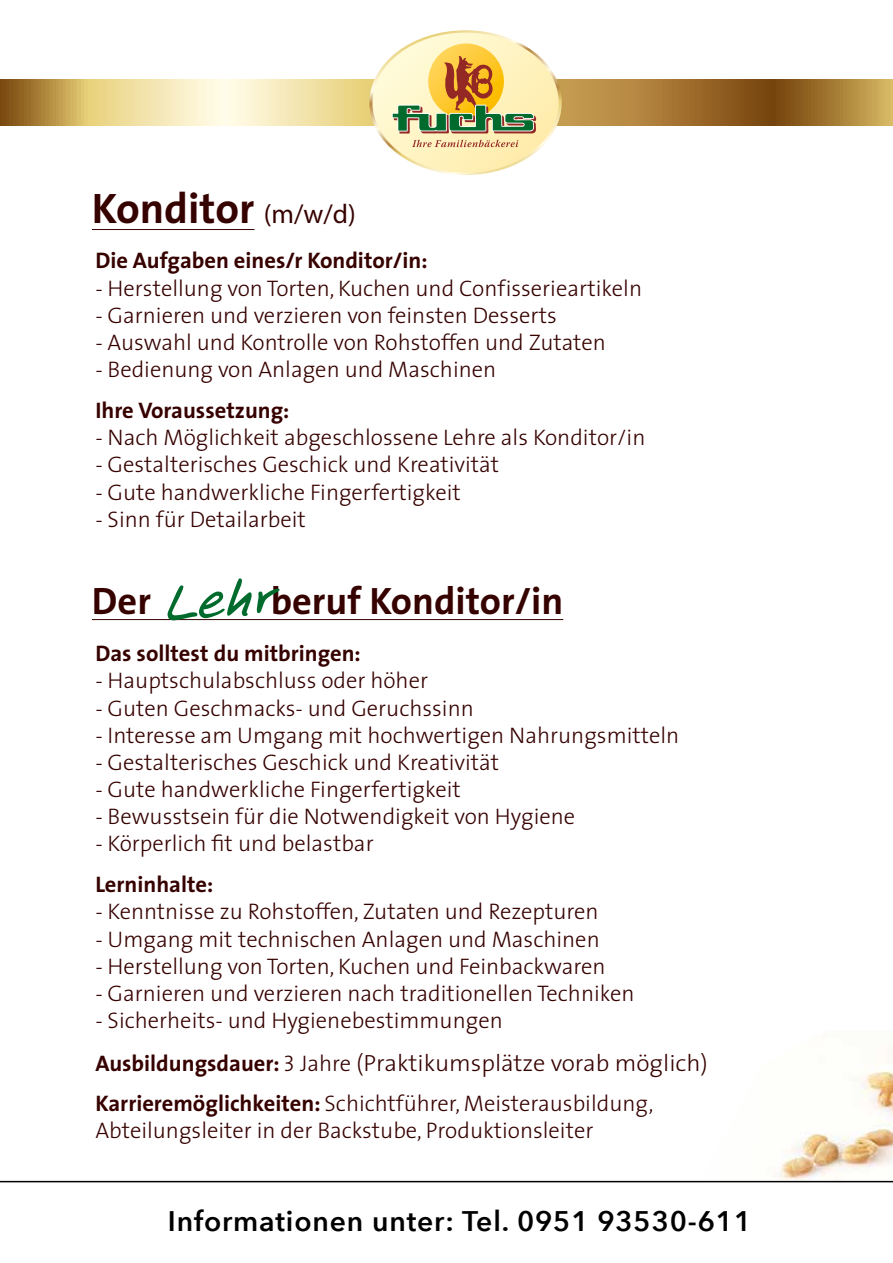
<style>
.page{position:relative;width:893px;height:1263px;background:#fff}
.page>*{position:absolute;margin:0;border:0;box-sizing:border-box;transform-origin:0 0}
.t1{font:58.65px "CWW Handfont";color:#006b2d}
.t2{font:700 42.9px "The Sans";color:#360200}
.t3{font:700 38.4px "The Sans";color:#360200}
.t4{font:600 28.35px "Avenir Next";letter-spacing:.03em;color:#000}
.t5{font:300 23.4px "The Sans";color:#360200;scale:1.04 1}
.t6{font:300 22.65px/27.2px "The Sans";color:#360200}
.t7{font:700 22.65px "The Sans";color:#360200}
.s1{font-family:"Myriad Pro";font-weight:400;font-size:27.15px}
.s2{font-weight:700;font-size:22.65px}
.s3{font-family:"The Sans Light Caps";font-weight:400;font-size:22.65px}
.s4{font-size:22.65px}
.s5{font-weight:700}
</style>
<div class="page">
<img style="left:700px;top:1063px;width:193px;height:118px">
<svg style="left:0;top:80px;width:893px;height:46px;background:#c5a568"></svg>
<svg style="left:369px;top:30px;width:193px;height:145px"></svg>
<svg style="left:0;top:1181px;width:893px;height:2px;background:#4e4e4e"></svg>
<hr style="left:92px;top:619px;width:471px;height:1px;background:#360200">
<hr style="left:92px;top:229px;width:163px;height:1px;background:#360200">
<h2 class="t2" style="left:92px;top:173px;width:265px">Konditor <span class="s1">(m/w/d)</span></h2>
<p class="t7" style="left:95px;top:242px;width:334px">Die Aufgaben eines/r Konditor/in:</p>
<p class="t6" style="left:95px;top:274px;width:548px">- Herstellung von Torten, Kuchen und Confisserieartikeln</p>
<p class="t6" style="left:95px;top:301px;width:463px">- Garnieren und verzieren von feinsten Desserts</p>
<p class="t6" style="left:95px;top:328px;width:512px">- Auswahl und Kontrolle von Rohstoffen und Zutaten</p>
<p class="t6" style="left:95px;top:355px;width:402px">- Bedienung von Anlagen und Maschinen</p>
<p class="t7" style="left:95px;top:392px;width:196px">Ihre Voraussetzung:</p>
<p class="t6" style="left:95px;top:423px;width:552px">- Nach Möglichkeit abgeschlossene Lehre als Konditor/in</p>
<p class="t6" style="left:95px;top:450px;width:405px">- Gestalterisches Geschick und Kreativität</p>
<p class="t6" style="left:95px;top:478px;width:367px">- Gute handwerkliche Fingerfertigkeit</p>
<p class="t6" style="left:95px;top:505px;width:212px">- Sinn für Detailarbeit</p>
<h1 class="t1" style="left:163px;top:562px;width:108px;rotate:-5deg">Lehr</h1>
<h3 class="t3" style="left:92px;top:569px;width:60px">Der</h3>
<h3 class="t3" style="left:271px;top:569px;width:294px">beruf Konditor/in</h3>
<p class="t7" style="left:95px;top:635px;width:267px">Das solltest du mitbringen:</p>
<p class="t6" style="left:95px;top:666px;width:334px">- Hauptschulabschluss oder höher</p>
<p class="t6" style="left:95px;top:693px;width:380px">- Guten Geschmacks- und Geruchssinn</p>
<p class="t6" style="left:95px;top:721px;width:585px">- Interesse am Umgang mit hochwertigen Nahrungsmitteln</p>
<p class="t6" style="left:95px;top:748px;width:405px">- Gestalterisches Geschick und Kreativität</p>
<p class="t6" style="left:95px;top:775px;width:367px">- Gute handwerkliche Fingerfertigkeit</p>
<p class="t6" style="left:95px;top:802px;width:481px">- Bewusstsein für die Notwendigkeit von Hygiene</p>
<p class="t6" style="left:95px;top:829px;width:280px">- Körperlich fit und belastbar</p>
<p class="t7" style="left:95px;top:866px;width:120px">Lerninhalte:</p>
<p class="t6" style="left:95px;top:897px;width:505px">- Kenntnisse zu Rohstoffen, Zutaten und Rezepturen</p>
<p class="t6" style="left:95px;top:925px;width:506px">- Umgang mit technischen Anlagen und Maschinen</p>
<p class="t6" style="left:95px;top:952px;width:512px">- Herstellung von Torten, Kuchen und Feinbackwaren</p>
<p class="t6" style="left:95px;top:979px;width:541px">- Garnieren und verzieren nach traditionellen Techniken</p>
<p class="t6" style="left:95px;top:1006px;width:409px">- Sicherheits- und Hygienebestimmungen</p>
<p class="t5" style="left:95px;top:1043px;width:591px"><span class="s2">Ausbildungsdauer:</span> <span class="s3">3</span> <span class="s4">Jahre</span> (Praktikumsplätze vorab möglich)</p>
<p class="t6" style="left:95px;top:1089px;width:560px"><span class="s5">Karrieremöglichkeiten:</span> Schichtführer, Meisterausbildung,<br>Abteilungsleiter in der Backstube, Produktionsleiter</p>
<p class="t4" style="left:168px;top:1197px;width:585px">Informationen unter: Tel. 0951 93530-611</p>
</div>
